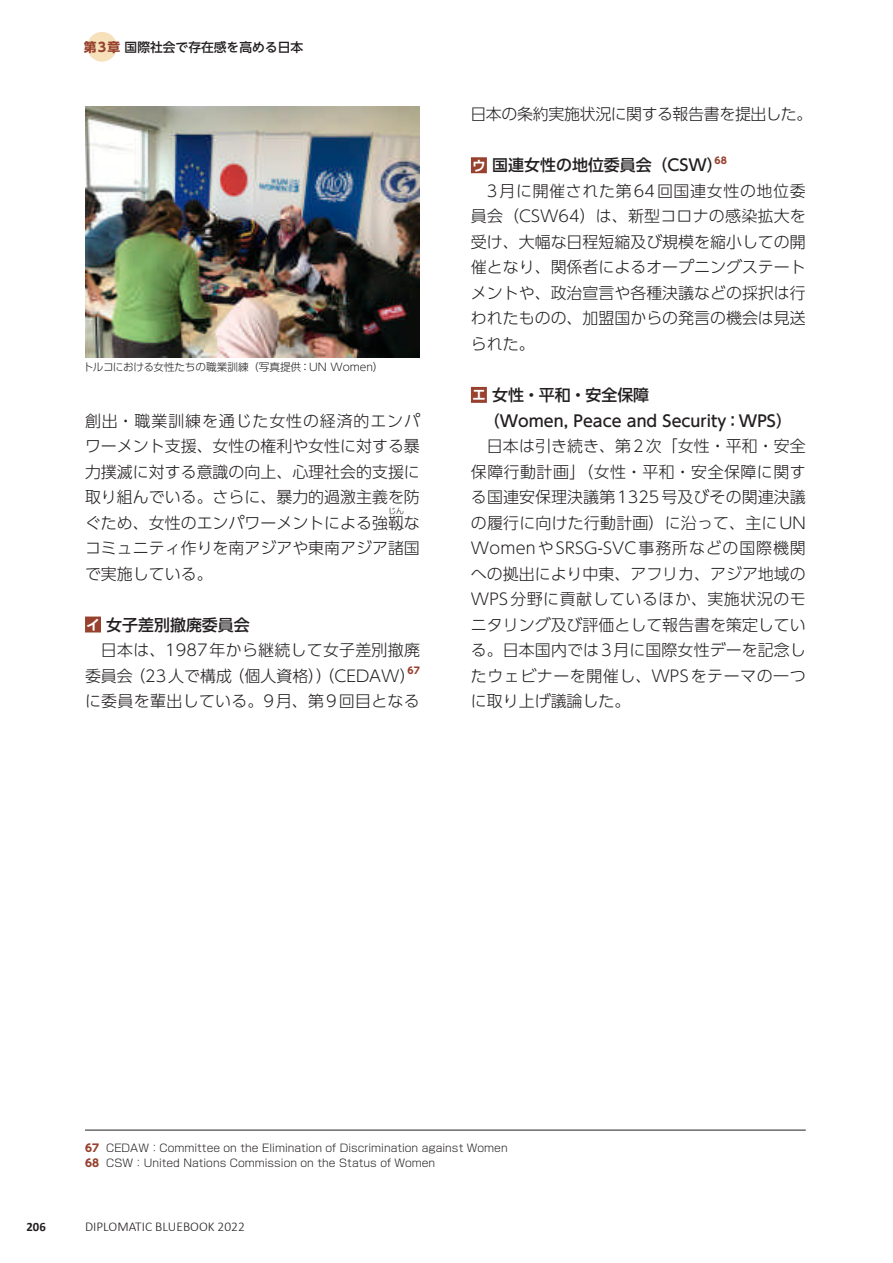
<style>
.page{position:relative;width:893px;height:1263px;background:#fff}
.page>*{position:absolute;margin:0;border:0;box-sizing:border-box;transform-origin:0 0}
.t1{font:300 15.9px/25.5px "UD Shin Go Pr 6 N";color:#231f20;text-align:justify}
.t2{font:500 15.9px/25.5px "UD Shin Go Pr 6 N";color:#231f20}
.t3{font:300 15.9px "UD Shin Go Pr 6 N";letter-spacing:-.025em;color:#231f20}
.t4{font:300 15.9px "UD Shin Go Pr 6 N";letter-spacing:.02em;color:#231f20}
.t5{font:300 13.5px "Calibri";color:#231f20}
.t6{font:500 12.75px "UD Shin Go NT Pr 6 N";color:#231f20}
.t7{font:700 12.75px "Calibri";color:#231f20}
.t8{font:300 10.65px/14.9px "Shin Go Pr 6 N";color:#231f20}
.t9{font:300 10.65px "UD Shin Go Pr 6 N";color:#231f20}
.t10{font:700 9.3px "UD Shin Go Pr 6 N";color:#97412e}
.t11{font:300 7.95px "UD Shin Go Pr 6 N";color:#231f20}
.s1{font-weight:700;color:#97412e}
.s2{font-family:"UD Shin Go Pr 6 N De";font-weight:700;font-size:13.8px;color:#fff}
.s3{font-family:"UD Shin Go Pr 6 N";font-weight:700;color:#97412e}
</style>
<div class="page">
<div style="left:85px;top:616px;width:16px;height:16px;background:#97412e"></div>
<hr style="left:85px;top:1130px;width:721px;height:1px;background:#231f20">
<div style="left:471px;top:157px;width:16px;height:16px;background:#97412e"></div>
<div style="left:471px;top:387px;width:16px;height:16px;background:#97412e"></div>
<img style="left:85px;top:106px;width:335px;height:251px">
<div style="left:87px;top:32px;width:30px;height:30px;background:#f6e1ba;border-radius:50%"></div>
<p class="t6" style="left:84px;top:36px;width:221px"><span class="s1">第3章</span>国際社会で存在感を高める日本</p>
<p class="t9" style="left:83px;top:358px;width:302px">トルコにおける女性たちの職業訓練（写真提供：UN Women）</p>
<p class="t1" style="left:85px;top:407px;width:336px">創出・職業訓練を通じた女性の経済的エンパワーメント支援、女性の権利や女性に対する暴力撲滅に対する意識の向上、心理社会的支援に取り組んでいる。さらに、暴力的過激主義を防ぐため、女性のエンパワーメントによる強靱な</p>
<p class="t11" style="left:388px;top:504px;width:17px">じん</p>
<p class="t1" style="left:85px;top:535px;width:336px">コミュニティ作りを南アジアや東南アジア諸国で実施している。</p>
<p class="t2" style="left:86px;top:611px;width:165px"><span class="s2">イ</span> 女子差別撤廃委員会</p>
<p class="t1" style="left:101px;top:637px;width:320px">日本は、1987年から継続して女子差別撤廃</p>
<p class="t1" style="left:85px;top:662px;width:332px">委員会（23人で構成（個人資格））（CEDAW）</p>
<p class="t10" style="left:408px;top:663px;width:14px">67</p>
<p class="t4" style="left:85px;top:688px;width:336px">に委員を輩出している。9月、第9回目となる</p>
<p class="t3" style="left:470px;top:101px;width:343px">日本の条約実施状況に関する報告書を提出した。</p>
<p class="t2" style="left:472px;top:152px;width:252px"><span class="s2">ウ</span> 国連女性の地位委員会（CSW）</p>
<p class="t10" style="left:714px;top:152px;width:14px">68</p>
<p class="t1" style="left:471px;top:178px;width:336px;text-indent:16px">3月に開催された第64回国連女性の地位委員会（CSW64）は、新型コロナの感染拡大を受け、大幅な日程短縮及び規模を縮小しての開催となり、関係者によるオープニングステートメントや、政治宣言や各種決議などの採択は行われたものの、加盟国からの発言の機会は見送られた。</p>
<p class="t2" style="left:484px;top:382px;width:310px;text-indent:-12px"><span class="s2">エ</span> 女性・平和・安全保障<br>（Women, Peace and Security：WPS）</p>
<p class="t1" style="left:471px;top:433px;width:336px;text-indent:16px">日本は引き続き、第2次「女性・平和・安全保障行動計画」（女性・平和・安全保障に関する国連安保理決議第1325号及びその関連決議の履行に向けた行動計画）に沿って、主にUN WomenやSRSG-SVC事務所などの国際機関への拠出により中東、アフリカ、アジア地域のWPS分野に貢献しているほか、実施状況のモニタリング及び評価として報告書を策定している。日本国内では3月に国際女性デーを記念したウェビナーを開催し、WPSをテーマの一つに取り上げ議論した。</p>
<p class="t8" style="left:85px;top:1140px;width:424px"><span class="s3">67</span> CEDAW：Committee on the Elimination of Discrimination against Women<br><span class="s3">68</span> CSW：United Nations Commission on the Status of Women</p>
<p class="t7" style="left:26px;top:1217px;width:21px">206</p>
<p class="t5" style="left:85px;top:1218px;width:161px">DIPLOMATIC BLUEBOOK 2022</p>
</div>
